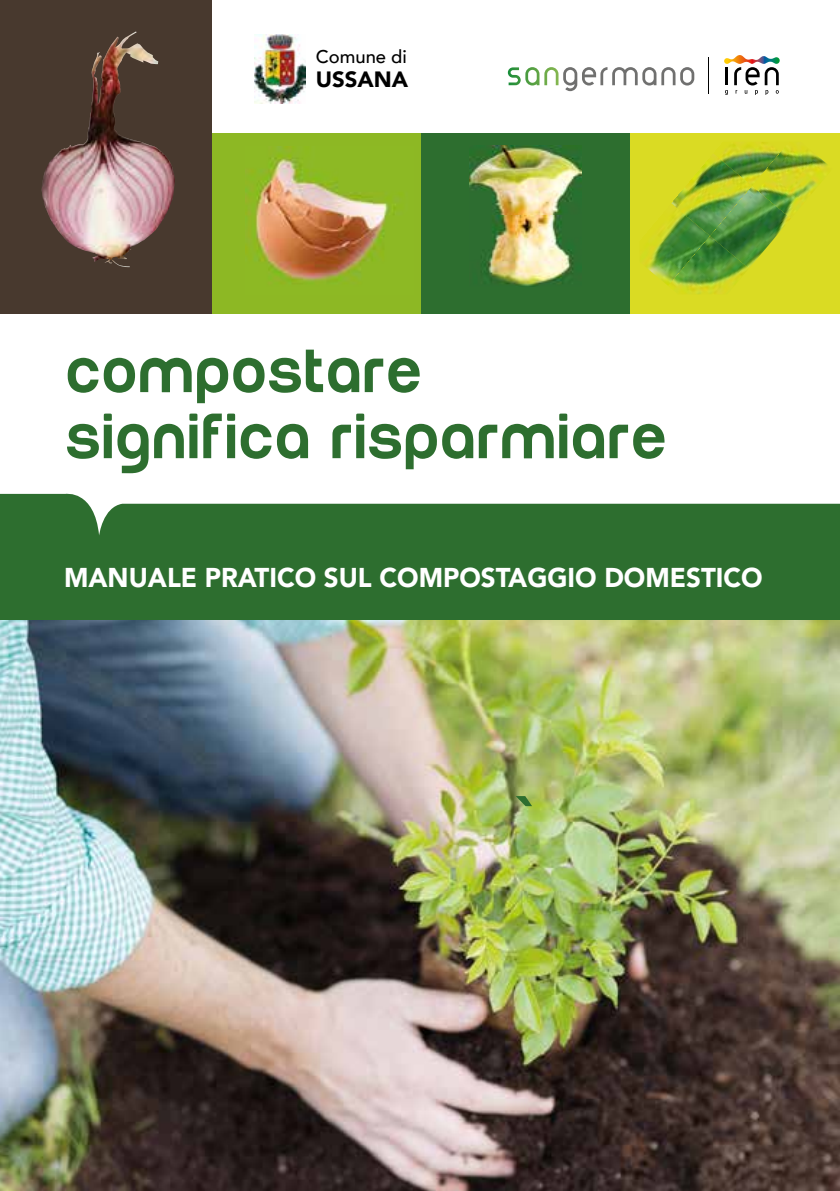
<style>
.page{position:relative;width:840px;height:1191px;background:#fff}
.page>*{position:absolute;margin:0;border:0;box-sizing:border-box;transform-origin:0 0}
.t1{font:500 66px/66px "Run";letter-spacing:.02em;color:#2d6e2f}
.t2{font:900 27.2px "Avenir";color:#fff;scale:.95 1}
.t3{font:900 22px "Avenir";color:#000}
.t4{font:500 18.4px "Avenir";color:#000}
</style>
<div class="page">
<img style="left:0;top:620px;width:839px;height:571px">
<div style="left:0;top:299px;width:839px;height:321px;background:#2d6e2f"></div>
<svg style="left:0;top:313px;width:839px;height:222px;background:#e0e9e0"></svg>
<svg style="left:515px;top:796px;width:17px;height:10px"></svg>
<div style="left:210px;top:131px;width:420px;height:182px;background:#2d6e2f"></div>
<div style="left:630px;top:131px;width:209px;height:182px;background:#dadb23"></div>
<div style="left:210px;top:90px;width:211px;height:223px;background:#8db824"></div>
<img style="left:469px;top:145px;width:111px;height:141px">
<div style="left:210px;top:0;width:629px;height:132px;background:#fff"></div>
<img style="left:245px;top:146px;width:155px;height:136px">
<img style="left:788px;top:150px;width:40px;height:63px">
<img style="left:724px;top:142px;width:64px;height:44px">
<img style="left:748px;top:186px;width:42px;height:82px">
<img style="left:672px;top:153px;width:79px;height:83px">
<img style="left:669px;top:236px;width:79px;height:58px">
<img style="left:643px;top:203px;width:66px;height:83px">
<div style="left:0;top:0;width:211px;height:313px;background:#48392e"></div>
<img style="left:41px;top:36px;width:134px;height:231px">
<hr style="left:708px;top:57px;width:1px;height:37px;background:#000">
<svg style="left:724px;top:55px;width:55px;height:40px"></svg>
<svg style="left:507px;top:67px;width:187px;height:24px"></svg>
<img style="left:255px;top:35px;width:50px;height:68px">
<p class="t4" style="left:316px;top:41px;width:92px">Comune di</p>
<p class="t3" style="left:316px;top:61px;width:94px">USSANA</p>
<h1 class="t1" style="left:66px;top:343px;width:602px">compostare significa risparmiare</h1>
<p class="t2" style="left:64px;top:554px;width:736px">MANUALE PRATICO SUL COMPOSTAGGIO DOMESTICO</p>
</div>
